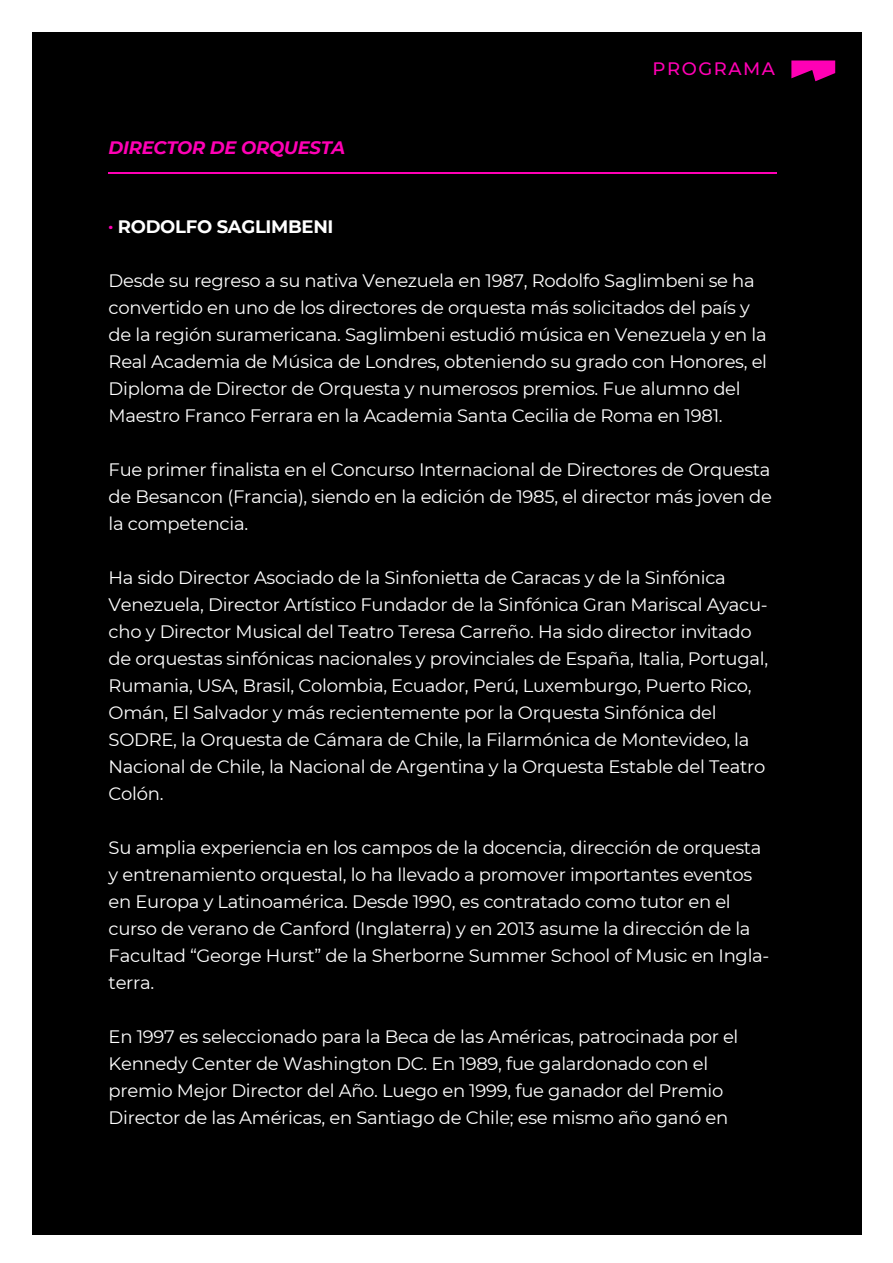
<style>
.page{position:relative;width:893px;height:1263px;background:#fff}
.page>*{position:absolute;margin:0;border:0;box-sizing:border-box;transform-origin:0 0}
.t1{font:18px/27px "Montserrat";letter-spacing:-.015em;color:#fff}
.t2{font:italic 700 18px "Montserrat";letter-spacing:-.015em;color:#ff00b5}
.t3{font:700 18px "Montserrat";letter-spacing:-.015em;color:#fff}
.t4{font:500 18px "Montserrat";letter-spacing:.085em;color:#ff00b5}
</style>
<div class="page">
<div style="left:32px;top:32px;width:829px;height:1202px;background:#000"></div>
<hr style="left:109px;top:172px;width:668px;height:2px;background:#ff00b5">
<svg style="left:791px;top:61px;width:44px;height:20px"></svg>
<p class="t2" style="left:109px;top:134px;width:238px">DIRECTOR DE ORQUESTA</p>
<p class="t3" style="left:109px;top:214px;width:226px"><sup>.</sup> RODOLFO SAGLIMBENI</p>
<p class="t4" style="left:653px;top:56px;width:124px">PROGRAMA</p>
<p class="t1" style="left:109px;top:267px;width:660px">Desde su regreso a su nativa Venezuela en 1987, Rodolfo Saglimbeni se ha convertido en uno de los directores de orquesta más solicitados del país y de la región suramericana. Saglimbeni estudió música en Venezuela y en la Real Academia de Música de Londres, obteniendo su grado con Honores, el Diploma de Director de Orquesta y numerosos premios. Fue alumno del Maestro Franco Ferrara en la Academia Santa Cecilia de Roma en 1981.</p>
<p class="t1" style="left:109px;top:456px;width:665px;text-align:justify">Fue primer finalista en el Concurso Internacional de Directores de Orquesta de Besancon (Francia), siendo en la edición de 1985, el director más joven de la competencia.</p>
<p class="t1" style="left:109px;top:564px;width:661px">Ha sido Director Asociado de la Sinfonietta de Caracas y de la Sinfónica Venezuela, Director Artístico Fundador de la Sinfónica Gran Mariscal Ayacu&shy;cho y Director Musical del Teatro Teresa Carreño. Ha sido director invitado de orquestas sinfónicas nacionales y provinciales de España, Italia, Portugal, Rumania, USA, Brasil, Colombia, Ecuador, Perú, Luxemburgo, Puerto Rico, Omán, El Salvador y más recientemente por la Orquesta Sinfónica del SODRE, la Orquesta de Cámara de Chile, la Filarmónica de Montevideo, la Nacional de Chile, la Nacional de Argentina y la Orquesta Estable del Teatro Colón.</p>
<p class="t1" style="left:109px;top:834px;width:662px">Su amplia experiencia en los campos de la docencia, dirección de orquesta y entrenamiento orquestal, lo ha llevado a promover importantes eventos en Europa y Latinoamérica. Desde 1990, es contratado como tutor en el curso de verano de Canford (Inglaterra) y en 2013 asume la dirección de la Facultad “George Hurst” de la Sherborne Summer School of Music en Ingla&shy;terra.</p>
<p class="t1" style="left:109px;top:1023px;width:631px">En 1997 es seleccionado para la Beca de las Américas, patrocinada por el Kennedy Center de Washington DC. En 1989, fue galardonado con el premio Mejor Director del Año. Luego en 1999, fue ganador del Premio Director de las Américas, en Santiago de Chile; ese mismo año ganó en</p>
</div>
